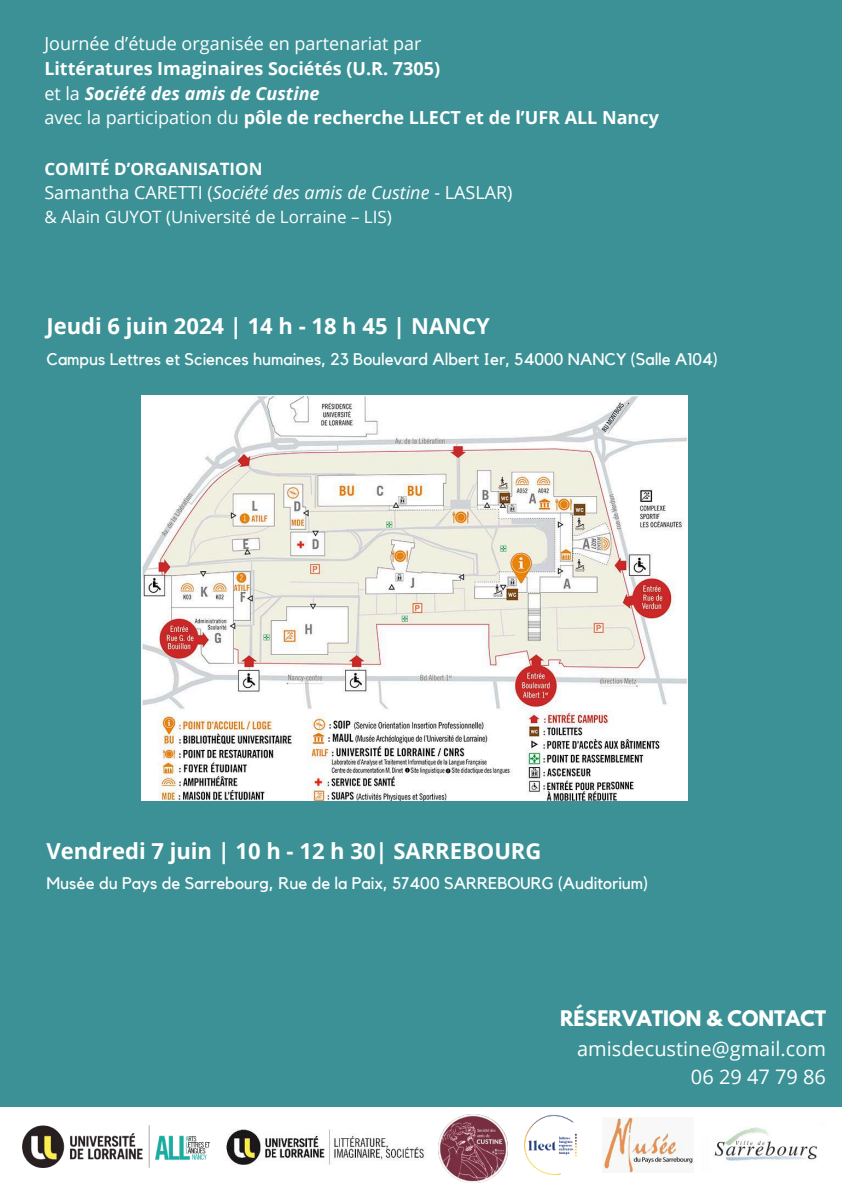
<style>
.page{position:relative;width:842px;height:1191px;background:#fff}
.page>*{position:absolute;margin:0;border:0;box-sizing:border-box;transform-origin:0 0}
.t1{font:700 22px "Open Sans";color:#fff}
.t2{font:20px/27.8px "Open Sans";color:#fff;text-align:right}
.t3{font:700 19px "League Spartan";color:#fff}
.t4{font:700 18px/24.8px "Open Sans";color:#fff}
.t5{font:18px "Open Sans";color:#fff}
.t6{font:17px "Open Sans";color:#fff}
.t7{font:700 17px "Open Sans";color:#fff}
.t8{font:16.8px "Kollektif";color:#fff}
.s1{font-weight:400}
.s2{font-style:italic}
</style>
<div class="page">
<div style="left:0;top:0;width:842px;height:1190px;background:#3b9195"></div>
<div style="left:0;top:1106px;width:842px;height:84px;background:#fff"></div>
<img style="left:141px;top:395px;width:547px;height:405px">
<img style="left:226px;top:1129px;width:200px;height:36px">
<img style="left:22px;top:1125px;width:188px;height:42px">
<img style="left:439px;top:1114px;width:69px;height:68px">
<img style="left:524px;top:1114px;width:53px;height:61px">
<img style="left:602px;top:1117px;width:91px;height:54px">
<img style="left:714px;top:1127px;width:103px;height:34px">
<p class="t5" style="left:44px;top:31px;width:379px">Journée d’étude organisée en partenariat par</p>
<p class="t4" style="left:44px;top:55px;width:616px">Littératures Imaginaires Sociétés (U.R. 7305)<br><span class="s1">et la</span> <span class="s2">Société des amis de Custine<br></span><span class="s1">avec la participation du</span> pôle de recherche LLECT et de l’UFR ALL Nancy</p>
<p class="t7" style="left:44px;top:156px;width:220px">COMITÉ D’ORGANISATION</p>
<p class="t5" style="left:44px;top:179px;width:470px">Samantha CARETTI (<span class="s2">Société des amis de Custine</span> - LASLAR)</p>
<p class="t6" style="left:44px;top:204px;width:349px">&amp; Alain GUYOT (Université de Lorraine – LIS)</p>
<h1 class="t1" style="left:46px;top:310px;width:445px">Jeudi 6 juin 2024 | 14 h - 18 h 45 | NANCY</h1>
<p class="t8" style="left:46px;top:351px;width:673px">Campus Lettres et Sciences humaines, 23 Boulevard Albert Ier, 54000 NANCY (Salle A104)</p>
<h1 class="t1" style="left:46px;top:835px;width:496px">Vendredi 7 juin | 10 h - 12 h 30| SARREBOURG</h1>
<p class="t8" style="left:46px;top:875px;width:603px">Musée du Pays de Sarrebourg, Rue de la Paix, 57400 SARREBOURG (Auditorium)</p>
<p class="t3" style="left:560px;top:1009px;width:268px">RÉSERVATION &amp; CONTACT</p>
<p class="t2" style="left:577px;top:1034px;width:250px">amisdecustine@gmail.com<br>06 29 47 79 86</p>
</div>
